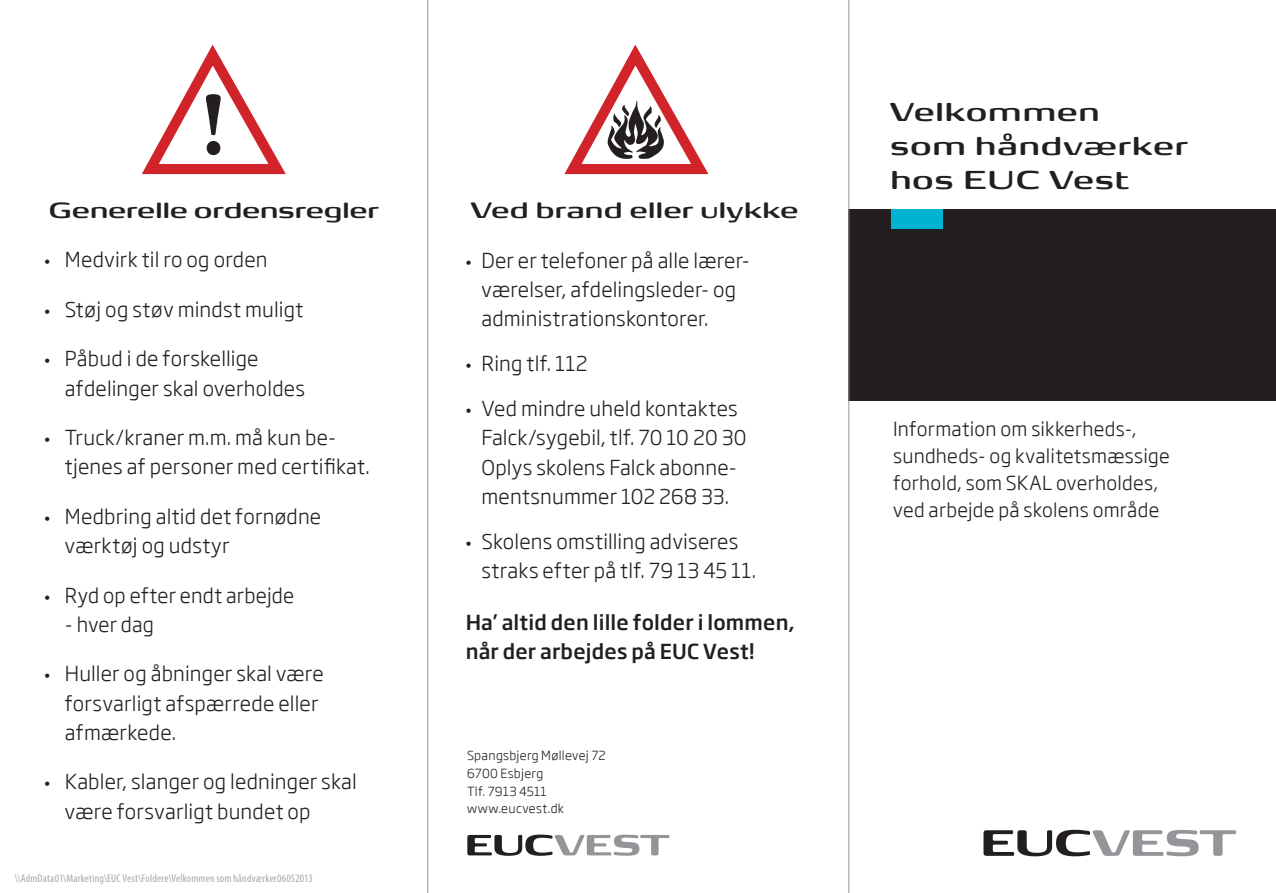
<style>
.page{position:relative;width:1276px;height:893px;background:#fff}
.page>*{position:absolute;margin:0;border:0;box-sizing:border-box;transform-origin:0 0}
.t1{font:700 90px "Minion Pro";color:#231f20}
.t2{font:500 32.62px "FP Head Pro";letter-spacing:.01em;color:#231f20}
.t3{font:500 28.12px "FP Head Pro";letter-spacing:-.005em;color:#231f20}
.t4{font:500 27.68px "FP Head Pro";letter-spacing:-.015em;color:#231f20}
.t5{font:300 20.25px/29.2px "Soho Gothic Std";letter-spacing:.01em;color:#231f20}
.t6{font:500 20.25px/29.2px "Soho Gothic Std";letter-spacing:.01em;color:#231f20}
.t7{font:300 19.12px/27px "Soho Gothic Std";letter-spacing:.01em;color:#231f20}
.t8{font:300 12.38px "Soho Gothic Std";letter-spacing:.025em;color:#231f20}
.t9{font:condensed 11.25px "Myriad Pro";letter-spacing:.02em;color:#a8a9ad}
.s1{font-family:"Myriad Pro";font-weight:400}
</style>
<div class="page">
<div style="left:848px;top:209px;width:428px;height:192px;background:#231f20"></div>
<div style="left:891px;top:209px;width:51px;height:19px;background:#00b4d1"></div>
<svg style="left:983px;top:830px;width:253px;height:26px"></svg>
<svg style="left:564px;top:44px;width:145px;height:131px"></svg>
<svg style="left:142px;top:44px;width:144px;height:131px"></svg>
<svg style="left:467px;top:834px;width:202px;height:22px"></svg>
<hr style="left:427px;top:0;width:1px;height:893px;background:#939598">
<hr style="left:848px;top:0;width:1px;height:893px;background:#939598">
<p class="t1" style="left:201px;top:62px;width:27px">!</p>
<p class="t4" style="left:49px;top:190px;width:332px">Generelle ordensregler</p>
<p class="t5" style="left:45px;top:246px;width:224px"><span class="s1">•</span> Medvirk til ro og orden</p>
<p class="t5" style="left:45px;top:295px;width:260px"><span class="s1">•</span> Støj og støv mindst muligt</p>
<p class="t5" style="left:45px;top:345px;width:215px"><span class="s1">•</span> Påbud i de forskellige</p>
<p class="t5" style="left:65px;top:374px;width:242px">afdelinger skal overholdes</p>
<p class="t5" style="left:65px;top:423px;width:306px;text-indent:-20px"><span class="s1">•</span> Truck/kraner m.m. må kun be&shy;tjenes af personer med certifikat.</p>
<p class="t5" style="left:65px;top:502px;width:258px;text-indent:-20px"><span class="s1">•</span> Medbring altid det fornødne værktøj og udstyr</p>
<p class="t5" style="left:45px;top:581px;width:251px"><span class="s1">•</span> Ryd op efter endt arbejde</p>
<p class="t5" style="left:65px;top:610px;width:91px">- hver dag</p>
<p class="t5" style="left:45px;top:660px;width:281px"><span class="s1">•</span> Huller og åbninger skal være</p>
<p class="t5" style="left:65px;top:689px;width:255px">forsvarligt afspærrede eller</p>
<p class="t5" style="left:65px;top:718px;width:113px">afmærkede.</p>
<p class="t5" style="left:65px;top:768px;width:293px;text-indent:-20px"><span class="s1">•</span> Kabler, slanger og ledninger skal være forsvarligt bundet op</p>
<p class="t9" style="left:15px;top:872px;width:299px">\\AdmData01\Marketing\EUC Vest\Foldere\Velkommen som håndværker06052013</p>
<p class="t3" style="left:471px;top:190px;width:329px">Ved brand eller ulykke</p>
<p class="t5" style="left:481px;top:246px;width:270px;text-indent:-16px"><span class="s1">•</span> Der er telefoner på alle lærer&shy;værelser, afdelingsleder- og administrationskontorer.</p>
<p class="t5" style="left:466px;top:349px;width:123px"><span class="s1">•</span> Ring tlf. 112</p>
<p class="t5" style="left:466px;top:394px;width:274px"><span class="s1">•</span> Ved mindre uheld kontaktes</p>
<p class="t5" style="left:481px;top:424px;width:266px">Falck/sygebil, tlf. 70 10 20 30</p>
<p class="t5" style="left:481px;top:453px;width:257px">Oplys skolens Falck abonne&shy;mentsnummer 102 268 33.</p>
<p class="t5" style="left:466px;top:527px;width:274px"><span class="s1">•</span> Skolens omstilling adviseres</p>
<p class="t5" style="left:481px;top:556px;width:276px">straks efter på tlf. 79 13 45 11.</p>
<p class="t6" style="left:466px;top:608px;width:331px">Ha’ altid den lille folder i lommen, når der arbejdes på EUC Vest!</p>
<p class="t8" style="left:467px;top:748px;width:140px">Spangsbjerg Møllevej 72</p>
<p class="t8" style="left:467px;top:766px;width:78px">6700 Esbjerg</p>
<p class="t8" style="left:467px;top:784px;width:81px">Tlf. 7913 4511</p>
<p class="t8" style="left:467px;top:801px;width:98px">www.eucvest.dk</p>
<p class="t2" style="left:890px;top:89px;width:212px">Velkommen</p>
<p class="t2" style="left:890px;top:122px;width:299px">som håndværker</p>
<p class="t2" style="left:890px;top:156px;width:241px">hos EUC Vest</p>
<p class="t7" style="left:893px;top:415px;width:278px">Information om sikkerheds-, sundheds- og kvalitetsmæssige forhold, som SKAL overholdes, ved arbejde på skolens område</p>
</div>
